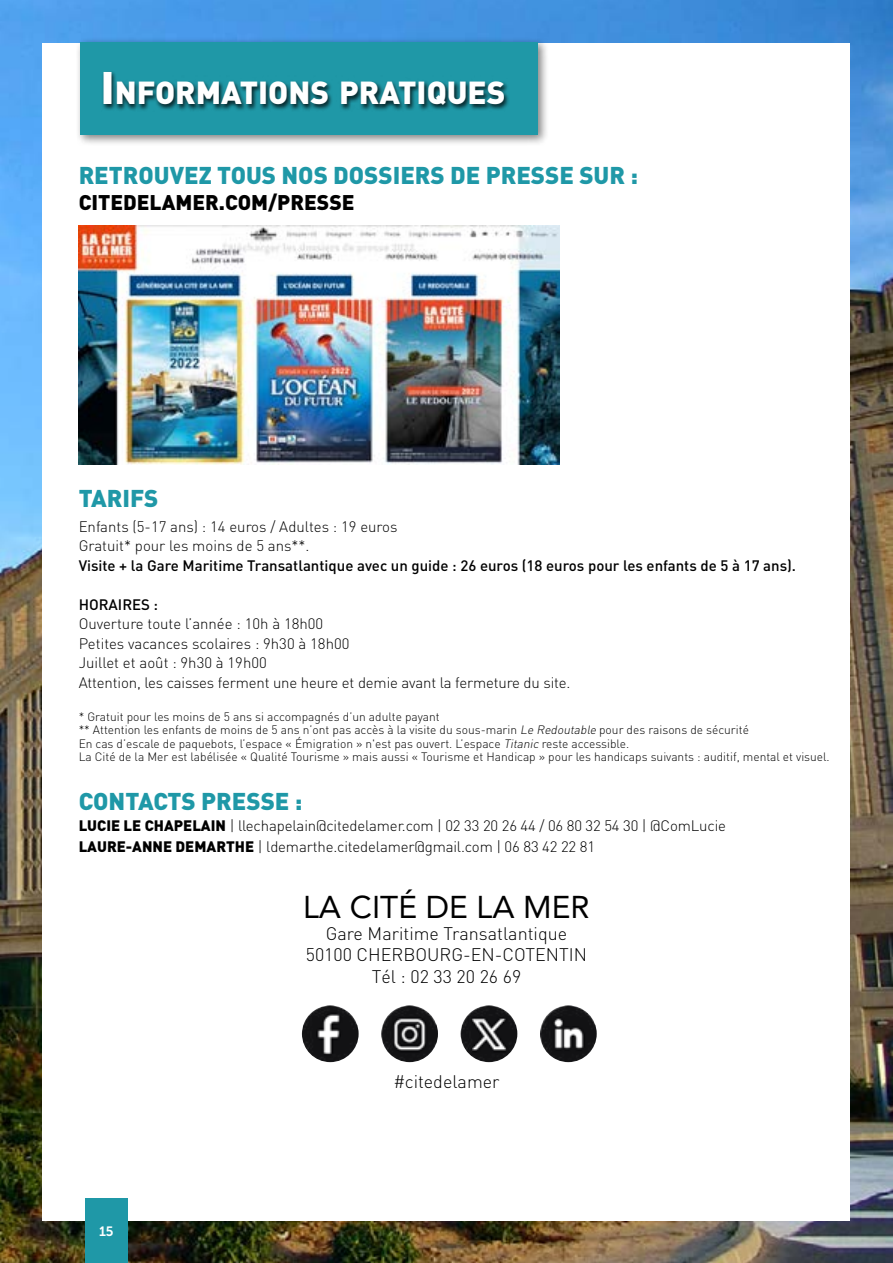
<style>
.page{position:relative;width:893px;height:1263px;background:#fff}
.page>*{position:absolute;margin:0;border:0;box-sizing:border-box;transform-origin:0 0}
.t1{font:900 31.5px "DIN";color:#fff}
.t2{font:31.5px "Avenir";color:#000}
.t3{font:900 24px "DIN";color:#1f98a7}
.t4{font:900 21px "DIN";color:#000}
.t5{font:300 18px/21.6px "DIN";color:#000;text-align:center}
.t6{font:300 15px/19.5px "DIN";letter-spacing:-.01em;color:#000}
.t7{font:500 15px "DIN";color:#000}
.t8{font:13.5px "Museo Sans 700";color:#fff}
.t9{font:300 12px/13.5px "DIN";color:#000}
.s1{font-size:45px}
.s2{font-style:italic}
.s3{font-weight:900}
</style>
<div class="page">
<img style="left:0;top:0;width:893px;height:1263px">
<div style="left:43px;top:43px;width:807px;height:1177px;background:#fff"></div>
<img style="left:79px;top:225px;width:480px;height:240px">
<img style="left:302px;top:1005px;width:57px;height:57px;border-radius:28px">
<img style="left:381px;top:1005px;width:57px;height:57px;border-radius:28px">
<img style="left:461px;top:1005px;width:56px;height:57px;border-radius:28px">
<img style="left:540px;top:1005px;width:57px;height:57px;border-radius:28px">
<div style="left:76px;top:38px;width:473px;height:108px;background:#000;opacity:.5"></div>
<div style="left:81px;top:43px;width:457px;height:92px;background:#1f98a7"></div>
<div style="left:102px;top:71px;width:408px;height:41px;background:#000;opacity:.75"></div>
<div style="left:85px;top:1198px;width:43px;height:65px;background:#1f98a7"></div>
<h1 class="t1" style="left:100px;top:72px;width:405px"><span class="s1">I</span> NFORMATIONS PRATIQU ES</h1>
<h2 class="t3" style="left:79px;top:160px;width:561px">RETROUVEZ TOUS NOS DOSSIERS DE PRESSE SUR :</h2>
<h3 class="t4" style="left:79px;top:188px;width:277px">CITEDELAMER.COM/PRESSE</h3>
<h2 class="t3" style="left:79px;top:482px;width:81px">TARIFS</h2>
<p class="t6" style="left:79px;top:517px;width:320px">Enfants (5-17 ans) : 14 euros / Adultes : 19 euros<br>Gratuit* pour les moins de 5 ans**.</p>
<p class="t7" style="left:79px;top:556px;width:719px">Visite + la Gare Maritime Transatlantique avec un guide : 26 euros (18 euros pour les enfants de 5 à 17 ans).</p>
<p class="t7" style="left:79px;top:595px;width:81px">HORAIRES :</p>
<p class="t6" style="left:79px;top:614px;width:493px">Ouverture toute l’année : 10h à 18h00<br>Petites vacances scolaires : 9h30 à 18h00<br>Juillet et août : 9h30 à 19h00<br>Attention, les caisses ferment une heure et demie avant la fermeture du site.</p>
<p class="t9" style="left:79px;top:710px;width:753px">* Gratuit pour les moins de 5 ans si accompagnés d’un adulte payant<br>** Attention les enfants de moins de 5 ans n’ont pas accès à la visite du sous-marin <span class="s2">Le Redoutable</span> pour des raisons de sécurité<br>En cas d’escale de paquebots, l’espace « Émigration » n'est pas ouvert. L’espace <span class="s2">Titanic</span> reste accessible.<br>La Cité de la Mer est labélisée « Qualité Tourisme » mais aussi « Tourisme et Handicap » pour les handicaps suivants : auditif, mental et visuel.</p>
<h2 class="t3" style="left:79px;top:785px;width:225px">CONTACTS PRESSE :</h2>
<p class="t6" style="left:79px;top:814px;width:649px;line-height:21px"><span class="s3">LUCIE LE CHAPELAIN</span> | llechapelain@citedelamer.com | 02 33 20 26 44 / 06 80 32 54 30 | @ComLucie<br><span class="s3">LAURE-ANNE DEMARTHE</span> | ldemarthe.citedelamer@gmail.com | 06 83 42 22 81</p>
<h1 class="t2" style="left:303px;top:882px;width:288px">LA CITÉ DE LA MER</h1>
<h3 class="t5" style="left:306px;top:922px;width:283px">Gare Maritime Transatlantique<br>50100 CHERBOURG-EN-COTENTIN<br>Tél : 02 33 20 26 69</h3>
<h3 class="t5" style="left:308px;top:913px;width:198px">citedelamer.com/presse/</h3>
<p class="t8" style="left:99px;top:1224px;width:16px">15</p>
<h3 class="t5" style="left:393px;top:1070px;width:108px">#citedelamer</h3>
</div>
